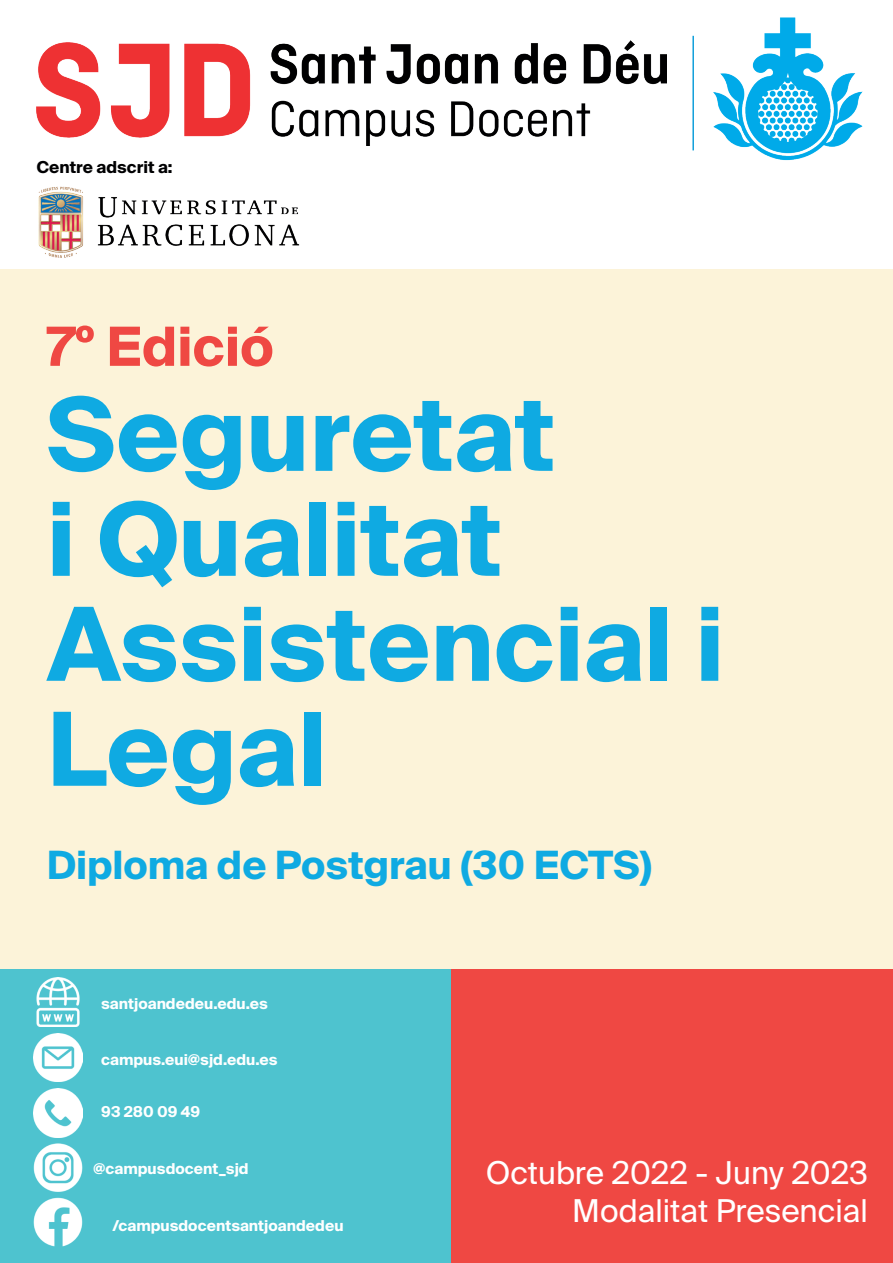
<style>
.page{position:relative;width:893px;height:1263px;background:#fff}
.page>*{position:absolute;margin:0;border:0;box-sizing:border-box;transform-origin:0 0}
.t1{font:700 102px/105px "Suisse Intl";color:#0faae2}
.t2{font:700 54px "Suisse Intl";color:#ef4843}
.t3{font:700 39px "Suisse Intl";color:#0faae2}
.t4{font:31.5px/37.8px "Suisse Int'l";color:#fff;text-align:right}
.t5{font:700 16.5px "Suisse Intl";color:#000002}
.t6{font:700 15px "Suisse Intl";color:#fff}
</style>
<div class="page">
<div style="left:451px;top:968px;width:442px;height:295px;background:#ef4843"></div>
<div style="left:0;top:968px;width:451px;height:295px;background:#4ec3cf"></div>
<div style="left:0;top:269px;width:893px;height:699px;background:#fcf3d9"></div>
<img style="left:36px;top:978px;width:44px;height:48px">
<img style="left:33px;top:1033px;width:49px;height:49px">
<img style="left:33px;top:1143px;width:49px;height:48px">
<img style="left:33px;top:1088px;width:49px;height:49px">
<img style="left:33px;top:1198px;width:49px;height:48px">
<img style="left:36px;top:41px;width:630px;height:104px">
<img style="left:713px;top:17px;width:150px;height:144px">
<hr style="left:692px;top:36px;width:2px;height:114px;background:#12a0db">
<img style="left:38px;top:186px;width:262px;height:72px">
<p class="t5" style="left:37px;top:158px;width:137px">Centre adscrit a:</p>
<h2 class="t2" style="left:47px;top:316px;width:229px">7º Edició</h2>
<h1 class="t1" style="left:47px;top:383px;width:679px">Seguretat<br>i Qualitat<br>Assistencial i<br>Legal</h1>
<h3 class="t3" style="left:47px;top:843px;width:607px">Diploma de Postgrau (30 ECTS)</h3>
<p class="t6" style="left:101px;top:995px;width:168px">santjoandedeu.edu.es</p>
<p class="t6" style="left:101px;top:1050px;width:178px">campus.eui@sjd.edu.es</p>
<p class="t6" style="left:101px;top:1102px;width:100px">93 280 09 49</p>
<p class="t6" style="left:93px;top:1160px;width:157px">@campusdocent_sjd</p>
<p class="t6" style="left:113px;top:1217px;width:232px">/campusdocentsantjoandedeu</p>
<h3 class="t4" style="left:486px;top:1154px;width:384px">Octubre 2022 - Juny 2023<br>Modalitat Presencial</h3>
</div>
